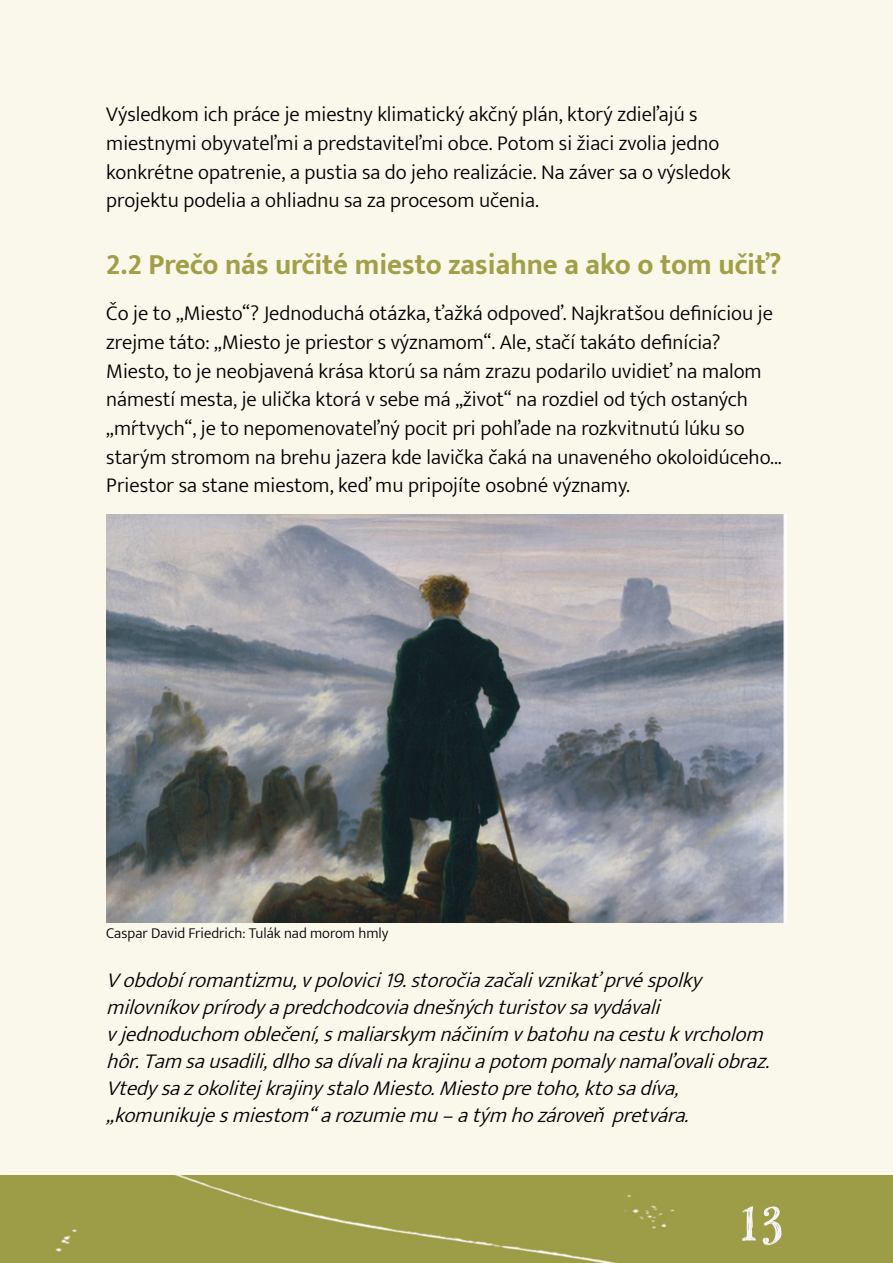
<style>
.page{position:relative;width:893px;height:1263px;background:#faf7eb}
.page>*{position:absolute;margin:0;border:0;box-sizing:border-box;transform-origin:0 0}
.t1{font:700 52.5px "P22 Stanyan";color:#f6f3fa}
.t2{font:700 30px "Ek Mukta";color:#a19f47;scale:.96 1}
.t3{font:300 21px/28.7px "Ek Mukta";color:#000}
.t4{font:italic 300 21px/27px "Ek Mukta";color:#000}
.t5{font:300 15px "Ek Mukta";color:#000}
</style>
<div class="page">
<div style="left:0;top:1175px;width:893px;height:88px;background:#9d9c47"></div>
<div style="left:741px;top:1205px;width:41px;height:41px;border:2px solid #a09d48"></div>
<img style="left:106px;top:514px;width:681px;height:409px">
<p class="t3" style="left:106px;top:100px;width:626px">Výsledkom ich práce je miestny klimatický akčný plán, ktorý zdieľajú s miestnymi obyvateľmi a predstaviteľmi obce. Potom si žiaci zvolia jedno konkrétne opatrenie, a pustia sa do jeho realizácie. Na záver sa o výsledok projektu podelia a ohliadnu sa za procesom učenia.</p>
<h2 class="t2" style="left:106px;top:246px;width:705px">2.2 Prečo nás určité miesto zasiahne a ako o tom učiť?</h2>
<p class="t3" style="left:106px;top:299px;width:677px">Čo je to „Miesto“? Jednoduchá otázka, ťažká odpoveď. Najkratšou definíciou je zrejme táto: „Miesto je priestor s významom“. Ale, stačí takáto definícia?<br>Miesto, to je neobjavená krása ktorú sa nám zrazu podarilo uvidieť na malom námestí mesta, je ulička ktorá v sebe má „život“ na rozdiel od tých ostaných „mŕtvych“, je to nepomenovateľný pocit pri pohľade na rozkvitnutú lúku so starým stromom na brehu jazera kde lavička čaká na unaveného okoloidúceho...<br>Priestor sa stane miestom, keď mu pripojíte osobné významy.</p>
<p class="t5" style="left:106px;top:924px;width:284px">Caspar David Friedrich: Tulák nad morom hmly</p>
<p class="t4" style="left:106px;top:966px;width:673px">V období romantizmu, v polovici 19. storočia začali vznikať prvé spolky milovníkov prírody a predchodcovia dnešných turistov sa vydávali<br>v jednoduchom oblečení, s maliarskym náčiním v batohu na cestu k vrcholom hôr. Tam sa usadili, dlho sa dívali na krajinu a potom pomaly namaľovali obraz.<br>Vtedy sa z okolitej krajiny stalo Miesto. Miesto pre toho, kto sa díva, „komunikuje s miestom“ a rozumie mu – a tým ho zároveň pretvára.</p>
<h1 class="t1" style="left:737px;top:1196px;width:48px">13</h1>
</div>
